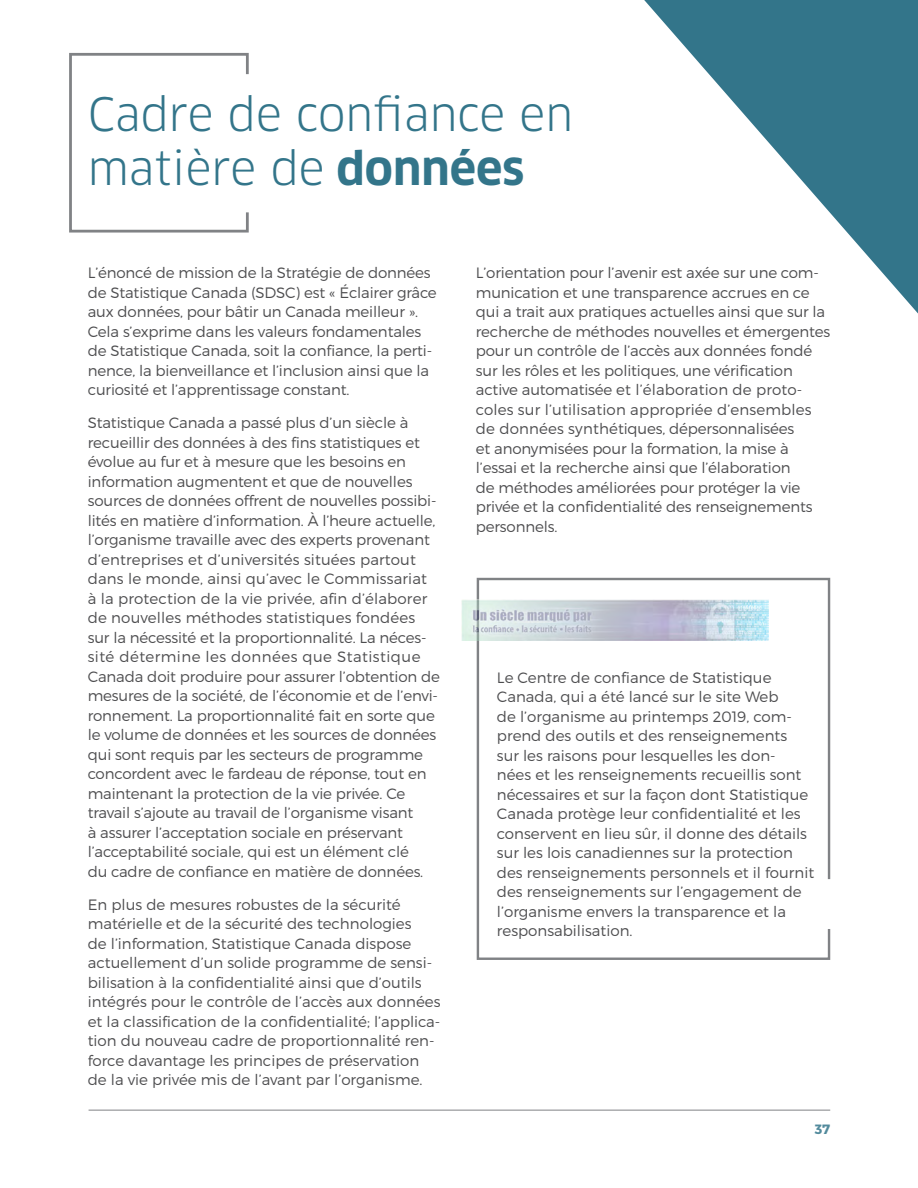
<style>
.page{position:relative;width:918px;height:1188px;background:#fff}
.page>*{position:absolute;margin:0;border:0;box-sizing:border-box;transform-origin:0 0}
.t1{font:45px/54px "Clan OT";color:#33758a}
.t2{font:300 15px/19.5px "Montserrat";letter-spacing:-.01em;color:#4d4d4f}
.t3{font:700 13.5px "Montserrat";color:#528a9c}
.s1{font-weight:700}
</style>
<div class="page">
<hr style="left:89px;top:1110px;width:741px;height:1px;background:#808285">
<svg style="left:644px;top:0;width:274px;height:314px"></svg>
<svg style="left:69px;top:52px;width:180px;height:181px"></svg>
<svg style="left:476px;top:577px;width:355px;height:383px"></svg>
<img style="left:461px;top:599px;width:308px;height:42px">
<h1 class="t1" style="left:88px;top:87px;width:487px">Cadre de confiance en matière de <span class="s1">données</span></h1>
<p class="t2" style="left:88px;top:263px;width:351px">L’énoncé de mission de la Stratégie de données de Statistique Canada (SDSC) est « Éclairer grâce aux données, pour bâtir un Canada meilleur ».<br>Cela s’exprime dans les valeurs fondamentales de Statistique Canada, soit la confiance, la perti&shy;nence, la bienveillance et l’inclusion ainsi que la curiosité et l’apprentissage constant.</p>
<p class="t2" style="left:88px;top:413px;width:354px">Statistique Canada a passé plus d’un siècle à recueillir des données à des fins statistiques et évolue au fur et à mesure que les besoins en information augmentent et que de nouvelles sources de données offrent de nouvelles possibi&shy;lités en matière d’information. À l’heure actuelle, l’organisme travaille avec des experts provenant d’entreprises et d’universités situées partout dans le monde, ainsi qu’avec le Commissariat<br>à la protection de la vie privée, afin d’élaborer de nouvelles méthodes statistiques fondées sur la nécessité et la proportionnalité. La néces&shy;sité détermine les données que Statistique Canada doit produire pour assurer l’obtention de mesures de la société, de l’économie et de l’envi&shy;ronnement. La proportionnalité fait en sorte que le volume de données et les sources de données qui sont requis par les secteurs de programme concordent avec le fardeau de réponse, tout en maintenant la protection de la vie privée. Ce travail s’ajoute au travail de l’organisme visant<br>à assurer l’acceptation sociale en préservant l’acceptabilité sociale, qui est un élément clé<br>du cadre de confiance en matière de données.</p>
<p class="t2" style="left:88px;top:894px;width:354px">En plus de mesures robustes de la sécurité matérielle et de la sécurité des technologies<br>de l’information, Statistique Canada dispose actuellement d’un solide programme de sensi&shy;bilisation à la confidentialité ainsi que d’outils intégrés pour le contrôle de l’accès aux données et la classification de la confidentialité; l’applica&shy;tion du nouveau cadre de proportionnalité ren&shy;force davantage les principes de préservation de la vie privée mis de l’avant par l’organisme.</p>
<p class="t2" style="left:476px;top:263px;width:356px">L’orientation pour l’avenir est axée sur une com&shy;munication et une transparence accrues en ce qui a trait aux pratiques actuelles ainsi que sur la recherche de méthodes nouvelles et émergentes pour un contrôle de l’accès aux données fondé sur les rôles et les politiques, une vérification active automatisée et l’élaboration de proto&shy;coles sur l’utilisation appropriée d’ensembles de données synthétiques, dépersonnalisées<br>et anonymisées pour la formation, la mise à l’essai et la recherche ainsi que l’élaboration<br>de méthodes améliorées pour protéger la vie privée et la confidentialité des renseignements personnels.</p>
<p class="t2" style="left:497px;top:667px;width:319px">Le Centre de confiance de Statistique Canada, qui a été lancé sur le site Web<br>de l’organisme au printemps 2019, com&shy;prend des outils et des renseignements<br>sur les raisons pour lesquelles les don-<br>nées et les renseignements recueillis sont nécessaires et sur la façon dont Statistique Canada protège leur confidentialité et les conservent en lieu sûr, il donne des détails sur les lois canadiennes sur la protection des renseignements personnels et il fournit des renseignements sur l’engagement de l’organisme envers la transparence et la responsabilisation.</p>
<p class="t3" style="left:815px;top:1121px;width:17px">37</p>
</div>
